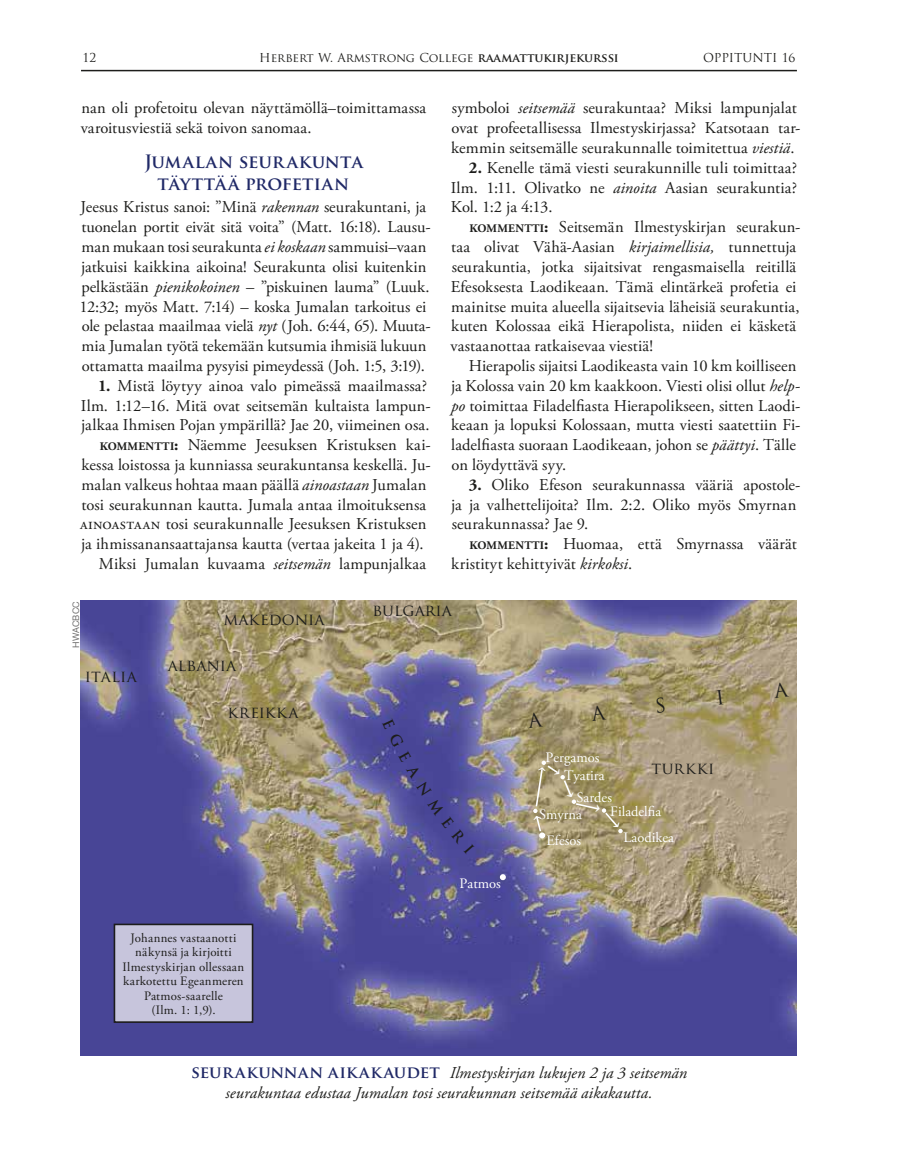
<style>
.page{position:relative;width:905px;height:1175px;background:#fff}
.page>*{position:absolute;margin:0;border:0;box-sizing:border-box;transform-origin:0 0}
.t1{font:700 18px/21.6px "Trajan Pro";letter-spacing:.005em;color:#202967;text-align:center}
.t2{font:16.5px/19.8px "Adobe Garamond Pro";letter-spacing:-.005em;color:#1d1d1b}
.t3{font:italic 16.5px/19.8px "Adobe Garamond Pro";letter-spacing:.005em;color:#1d1d1b;text-align:center}
.t4{font:16.5px "Adobe Garamond Pro";letter-spacing:.015em;color:#1d1d1b}
.t5{font:16.05px "Trajan Pro";color:#1d1d1b}
.t6{font:16.05px "Trajan Pro";letter-spacing:.05em;color:#1d1d1b}
.t7{font:14.4px/26.5px "Adobe Garamond Pro";color:#fff}
.t8{font:12.9px/14.4px "Adobe Garamond Pro";letter-spacing:.02em;color:#1d1d1b;text-align:center}
.t9{font:12px "Trajan Pro";color:#1d1d1b}
.t10{font:9px "Helvetica Neue";letter-spacing:.02em;color:#706f6f}
.s1{font-weight:700}
.s2{font-style:italic}
.s3{font-weight:700;font-size:11.55px}
.s4{font-family:"Trajan Pro";font-weight:700;font-style:normal;color:#202967}
</style>
<div class="page">
<img style="left:81px;top:600px;width:715px;height:455px">
<div style="left:114px;top:924px;width:138px;height:98px;background:#c7c5dc"></div>
<div style="left:114px;top:923px;width:139px;height:99px;border:2px solid #1d1d1b"></div>
<svg style="left:500px;top:874px;width:6px;height:6px"></svg>
<hr style="left:81px;top:70px;width:715px;height:1px;background:#1d1d1b">
<svg style="left:382px;top:718px;width:92px;height:136px;background:#56539a"></svg>
<svg style="left:526px;top:712px;width:17px;height:16px"></svg>
<svg style="left:590px;top:704px;width:16px;height:16px"></svg>
<svg style="left:656px;top:696px;width:9px;height:16px"></svg>
<svg style="left:716px;top:689px;width:7px;height:15px"></svg>
<svg style="left:772px;top:681px;width:17px;height:16px"></svg>
<svg style="left:533px;top:760px;width:89px;height:78px;background:#a79b71"></svg>
<p class="t9" style="left:82px;top:50px;width:15px">12</p>
<p class="t9" style="left:259px;top:50px;width:361px">Herbert W. Armstrong College <span class="s1">RAAMATTUKIRJEKURSSI</span></p>
<p class="t9" style="left:703px;top:50px;width:94px">OPPITUNTI 16</p>
<p class="t2" style="left:81px;top:99px;width:347px">nan oli profetoitu olevan näyttämöllä–toimittamassa varoitusviestiä sekä toivon sanomaa.</p>
<p class="t1" style="left:144px;top:151px;width:220px">JUMALAN SEURAKUNTA<br>TÄYTTÄÄ PROFETIAN</p>
<p class="t2" style="left:79px;top:198px;width:353px">Jeesus Kristus sanoi: ”Minä <span class="s2">rakennan</span> seurakuntani, ja tuonelan portit eivät sitä voita” (Matt. 16:18). Lausu&shy;man mukaan tosi seurakunta <span class="s2">ei koskaan</span> sammuisi–vaan jatkuisi kaikkina aikoina! Seurakunta olisi kuitenkin pelkästään <span class="s2">pienikokoinen</span> – ”piskuinen lauma” (Luuk.<br>12:32; myös Matt. 7:14) – koska Jumalan tarkoitus ei ole pelastaa maailmaa vielä <span class="s2">nyt</span> (Joh. 6:44, 65). Muuta&shy;mia Jumalan työtä tekemään kutsumia ihmisiä lukuun ottamatta maailma pysyisi pimeydessä (Joh. 1:5, 3:19).</p>
<p class="t2" style="left:98px;top:376px;width:330px"><span class="s1">1.</span> Mistä löytyy ainoa valo pimeässä maailmassa?</p>
<p class="t2" style="left:81px;top:396px;width:351px">Ilm. 1:12–16. Mitä ovat seitsemän kultaista lampun-</p>
<p class="t2" style="left:81px;top:416px;width:350px">jalkaa Ihmisen Pojan ympärillä? Jae 20, viimeinen osa.</p>
<p class="t2" style="left:100px;top:435px;width:332px"><span class="s3">KOMMENTTI</span><span class="s1">:</span> Näemme Jeesuksen Kristuksen kai-</p>
<p class="t2" style="left:81px;top:455px;width:351px">kessa loistossa ja kunniassa seurakuntansa keskellä. Ju-</p>
<p class="t2" style="left:81px;top:475px;width:346px">malan valkeus hohtaa maan päällä <span class="s2">ainoastaan</span> Jumalan</p>
<p class="t2" style="left:81px;top:495px;width:346px">tosi seurakunnan kautta. Jumala antaa ilmoituksensa</p>
<p class="t4" style="left:80px;top:514px;width:348px">ainoastaan tosi seurakunnalle Jeesuksen Kristuksen</p>
<p class="t2" style="left:81px;top:534px;width:344px">ja ihmissanansaattajansa kautta (vertaa jakeita 1 ja 4).</p>
<p class="t2" style="left:99px;top:554px;width:329px">Miksi Jumalan kuvaama <span class="s2">seitsemän</span> lampunjalkaa</p>
<p class="t2" style="left:451px;top:99px;width:351px">symboloi <span class="s2">seitsemää</span> seurakuntaa? Miksi lampunjalat ovat profeetallisessa Ilmestyskirjassa? Katsotaan tar&shy;kemmin seitsemälle seurakunnalle toimitettua <span class="s2">viestiä</span>.</p>
<p class="t2" style="left:451px;top:158px;width:348px;text-align:justify;text-indent:18px"><span class="s1">2.</span> Kenelle tämä viesti seurakunnille tuli toimittaa?<br>Ilm. 1:11. Olivatko ne <span class="s2">ainoita</span> Aasian seurakuntia?<br>Kol. 1:2 ja 4:13.</p>
<p class="t2" style="left:450px;top:218px;width:351px;text-indent:19px"><span class="s3">KOMMENTTI</span><span class="s1">:</span> Seitsemän Ilmestyskirjan seurakun&shy;taa olivat Vähä-Aasian <span class="s2">kirjaimellisia,</span> tunnettuja seurakuntia, jotka sijaitsivat rengasmaisella reitillä Efesoksesta Laodikeaan. Tämä elintärkeä profetia ei mainitse muita alueella sijaitsevia läheisiä seurakuntia, kuten Kolossaa eikä Hierapolista, niiden ei käsketä vastaanottaa ratkaisevaa viestiä!</p>
<p class="t2" style="left:451px;top:356px;width:351px;text-indent:18px">Hierapolis sijaitsi Laodikeasta vain 10 km koilliseen ja Kolossa vain 20 km kaakkoon. Viesti olisi ollut <span class="s2">help&shy;po</span> toimittaa Filadelfiasta Hierapolikseen, sitten Laodi&shy;keaan ja lopuksi Kolossaan, mutta viesti saatettiin Fi&shy;ladelfiasta suoraan Laodikeaan, johon se <span class="s2">päättyi</span>. Tälle on löydyttävä syy.</p>
<p class="t2" style="left:451px;top:475px;width:351px;text-indent:18px"><span class="s1">3.</span> Oliko Efeson seurakunnassa vääriä apostole&shy;ja ja valhettelijoita? Ilm. 2:2. Oliko myös Smyrnan seurakunnassa? Jae 9.</p>
<p class="t2" style="left:451px;top:534px;width:347px;text-indent:18px"><span class="s3">KOMMENTTI</span><span class="s1">:</span> Huomaa, että Smyrnassa väärät kristityt kehittyivät <span class="s2">kirkoksi</span>.</p>
<p class="t10" style="left:69px;top:648px;width:48px;rotate:-90deg">HWACBCC</p>
<p class="t5" style="left:85px;top:666px;width:53px">italia</p>
<p class="t5" style="left:224px;top:609px;width:102px">makedonia</p>
<p class="t5" style="left:168px;top:655px;width:70px">albania</p>
<p class="t6" style="left:227px;top:702px;width:73px">kreikka</p>
<p class="t8" style="left:123px;top:931px;width:123px">Johannes vastaanotti näkynsä ja kirjoitti<br>Ilmestyskirjan ollessaan karkotettu Egeanmeren<br>Patmos-saarelle<br>(Ilm. 1: 1,9).</p>
<p class="t5" style="left:372px;top:600px;width:81px">bulgaria</p>
<p class="t7" style="left:459px;top:871px;width:43px">Patmos</p>
<p class="t7" style="left:564px;top:748px;width:42px;line-height:18.5px;text-indent:-18px">Pergamos<br>Tyatira</p>
<p class="t7" style="left:610px;top:790px;width:53px;line-height:14.9px;text-indent:-34px">Sardes<br>Filadelfia</p>
<p class="t7" style="left:623px;top:824px;width:52px">Laodikea</p>
<p class="t5" style="left:651px;top:757px;width:65px">turkki</p>
<p class="t7" style="left:539px;top:801px;width:45px;text-align:center">Smyrna<br>Efesos</p>
<p class="t3" style="left:191px;top:1063px;width:497px"><span class="s4">SEURAKUNNAN AIKAKAUDET</span> Ilmestyskirjan lukujen 2 ja 3 seitsemän seurakuntaa edustaa Jumalan tosi seurakunnan seitsemää aikakautta.</p>
</div>
